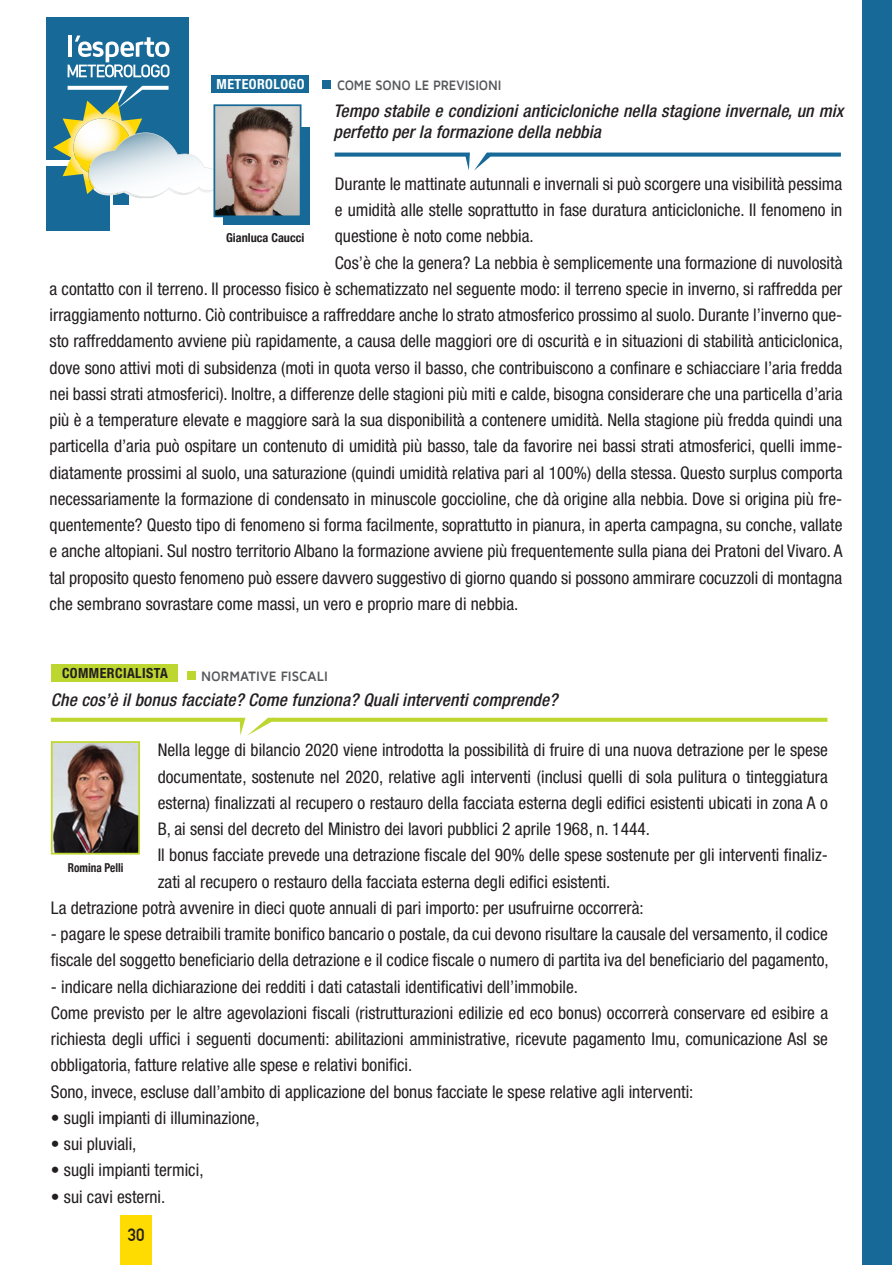
<style>
.page{position:relative;width:893px;height:1265px;background:#fff}
.page>*{position:absolute;margin:0;border:0;box-sizing:border-box;transform-origin:0 0}
.t1{font:condensed 17.5px/26.2px "Helvetica Neue";color:#231f20}
.t2{font:italic 500 condensed 17.5px/21px "Helvetica Neue";letter-spacing:.01em;color:#231f20}
.t3{font:700 17.5px "DIN Alternate";color:#231f20}
.t4{font:700 14px "Maven Pro";letter-spacing:-.005em;color:#57585a;scale:.9 1}
.t5{font:700 14px "Maven Pro";letter-spacing:-.005em;color:#57585a;scale:.93 1}
.t6{font:700 condensed 14px "Helvetica Neue";letter-spacing:.03em;color:#231f20}
.t7{font:700 condensed 14px "Helvetica Neue";letter-spacing:.03em;color:#fff}
.t8{font:700 condensed 12.25px "Helvetica Neue";color:#231f20}
.t9{font:700 condensed 12.25px "Helvetica Neue";color:#231f20;scale:.92 1}
</style>
<div class="page">
<div style="left:46px;top:17px;width:143px;height:143px;background:#176a97"></div>
<div style="left:120px;top:1215px;width:31px;height:50px;background:#ffdc01"></div>
<div style="left:322px;top:80px;width:9px;height:9px;background:#176a97"></div>
<svg style="left:335px;top:153px;width:506px;height:18px"></svg>
<div style="left:862px;top:0;width:30px;height:1265px;background:#176a97"></div>
<div style="left:188px;top:671px;width:8px;height:9px;background:#bed630"></div>
<svg style="left:51px;top:718px;width:776px;height:18px"></svg>
<div style="left:51px;top:665px;width:127px;height:17px;background:#bed630"></div>
<img style="left:54px;top:744px;width:83px;height:108px">
<div style="left:51px;top:741px;width:89px;height:114px;border:2px solid #bed630"></div>
<div style="left:46px;top:166px;width:64px;height:65px;background:#176a97"></div>
<svg style="left:53px;top:86px;width:168px;height:119px"></svg>
<hr style="left:68px;top:35px;width:4px;height:21px;background:#fff">
<svg style="left:68px;top:36px;width:101px;height:41px"></svg>
<div style="left:212px;top:75px;width:97px;height:17px;background:#176a97"></div>
<div style="left:224px;top:127px;width:86px;height:98px;background:#176a97"></div>
<img style="left:216px;top:107px;width:82px;height:107px">
<div style="left:213px;top:104px;width:88px;height:113px;border:2px solid #176a97"></div>
<p class="t7" style="left:217px;top:75px;width:89px">METEOROLOGO</p>
<p class="t4" style="left:337px;top:77px;width:184px">COME SONO LE PREVISIONI</p>
<p class="t2" style="left:333px;top:100px;width:511px">Tempo stabile e condizioni anticicloniche nella stagione invernale, un mix perfetto per la formazione della nebbia</p>
<p class="t1" style="left:335px;top:170px;width:509px">Durante le mattinate autunnali e invernali si può scorgere una visibilità pessima</p>
<p class="t1" style="left:335px;top:197px;width:509px">e umidità alle stelle soprattutto in fase duratura anticicloniche. Il fenomeno in</p>
<p class="t1" style="left:335px;top:223px;width:200px">questione è noto come nebbia.</p>
<p class="t1" style="left:335px;top:249px;width:509px">Cos’è che la genera? La nebbia è semplicemente una formazione di nuvolosità</p>
<p class="t1" style="left:50px;top:275px;width:794px">a contatto con il terreno. Il processo fisico è schematizzato nel seguente modo: il terreno specie in inverno, si raffredda per</p>
<p class="t1" style="left:50px;top:302px;width:794px">irraggiamento notturno. Ciò contribuisce a raffreddare anche lo strato atmosferico prossimo al suolo. Durante l’inverno que-</p>
<p class="t1" style="left:50px;top:328px;width:795px">sto raffreddamento avviene più rapidamente, a causa delle maggiori ore di oscurità e in situazioni di stabilità anticiclonica,</p>
<p class="t1" style="left:50px;top:354px;width:794px">dove sono attivi moti di subsidenza (moti in quota verso il basso, che contribuiscono a confinare e schiacciare l’aria fredda</p>
<p class="t1" style="left:50px;top:380px;width:794px">nei bassi strati atmosferici). Inoltre, a differenze delle stagioni più miti e calde, bisogna considerare che una particella d’aria</p>
<p class="t1" style="left:50px;top:407px;width:794px">più è a temperature elevate e maggiore sarà la sua disponibilità a contenere umidità. Nella stagione più fredda quindi una</p>
<p class="t1" style="left:50px;top:433px;width:794px">particella d’aria può ospitare un contenuto di umidità più basso, tale da favorire nei bassi strati atmosferici, quelli imme-</p>
<p class="t1" style="left:50px;top:459px;width:794px">diatamente prossimi al suolo, una saturazione (quindi umidità relativa pari al 100%) della stessa. Questo surplus comporta</p>
<p class="t1" style="left:50px;top:485px;width:794px">necessariamente la formazione di condensato in minuscole goccioline, che dà origine alla nebbia. Dove si origina più fre-</p>
<p class="t1" style="left:50px;top:512px;width:794px">quentemente? Questo tipo di fenomeno si forma facilmente, soprattutto in pianura, in aperta campagna, su conche, vallate</p>
<p class="t1" style="left:50px;top:538px;width:794px">e anche altopiani. Sul nostro territorio Albano la formazione avviene più frequentemente sulla piana dei Pratoni del Vivaro. A</p>
<p class="t1" style="left:50px;top:564px;width:794px">tal proposito questo fenomeno può essere davvero suggestivo di giorno quando si possono ammirare cocuzzoli di montagna</p>
<p class="t1" style="left:50px;top:590px;width:470px">che sembrano sovrastare come massi, un vero e proprio mare di nebbia.</p>
<p class="t8" style="left:226px;top:228px;width:80px">Gianluca Caucci</p>
<p class="t6" style="left:62px;top:665px;width:108px">COMMERCIALISTA</p>
<p class="t5" style="left:201px;top:668px;width:138px">NORMATIVE FISCALI</p>
<p class="t2" style="left:51px;top:689px;width:508px">Che cos’è il bonus facciate? Come funziona? Quali interventi comprende?</p>
<p class="t1" style="left:158px;top:737px;width:672px">Nella legge di bilancio 2020 viene introdotta la possibilità di fruire di una nuova detrazione per le spese</p>
<p class="t1" style="left:158px;top:763px;width:672px">documentate, sostenute nel 2020, relative agli interventi (inclusi quelli di sola pulitura o tinteggiatura</p>
<p class="t1" style="left:158px;top:790px;width:672px">esterna) finalizzati al recupero o restauro della facciata esterna degli edifici esistenti ubicati in zona A o</p>
<p class="t1" style="left:158px;top:816px;width:494px">B, ai sensi del decreto del Ministro dei lavori pubblici 2 aprile 1968, n. 1444.</p>
<p class="t1" style="left:158px;top:842px;width:672px">Il bonus facciate prevede una detrazione fiscale del 90% delle spese sostenute per gli interventi finaliz-</p>
<p class="t1" style="left:158px;top:868px;width:454px">zati al recupero o restauro della facciata esterna degli edifici esistenti.</p>
<p class="t1" style="left:51px;top:895px;width:594px">La detrazione potrà avvenire in dieci quote annuali di pari importo: per usufruirne occorrerà:</p>
<p class="t1" style="left:51px;top:921px;width:779px">- pagare le spese detraibili tramite bonifico bancario o postale, da cui devono risultare la causale del versamento, il codice fiscale del soggetto beneficiario della detrazione e il codice fiscale o numero di partita iva del beneficiario del pagamento,</p>
<p class="t1" style="left:51px;top:973px;width:779px">- indicare nella dichiarazione dei redditi i dati catastali identificativi dell’immobile.<br>Come previsto per le altre agevolazioni fiscali (ristrutturazioni edilizie ed eco bonus) occorrerà conservare ed esibire a richiesta degli uffici i seguenti documenti: abilitazioni amministrative, ricevute pagamento Imu, comunicazione Asl se obbligatoria, fatture relative alle spese e relativi bonifici.<br>Sono, invece, escluse dall’ambito di applicazione del bonus facciate le spese relative agli interventi:</p>
<p class="t1" style="left:51px;top:1105px;width:210px">• sugli impianti di illuminazione,</p>
<p class="t1" style="left:51px;top:1131px;width:87px">• sui pluviali,</p>
<p class="t1" style="left:51px;top:1157px;width:154px">• sugli impianti termici,</p>
<p class="t1" style="left:51px;top:1183px;width:116px">• sui cavi esterni.</p>
<p class="t9" style="left:68px;top:858px;width:62px">Romina Pelli</p>
<p class="t3" style="left:128px;top:1222px;width:18px">30</p>
</div>
